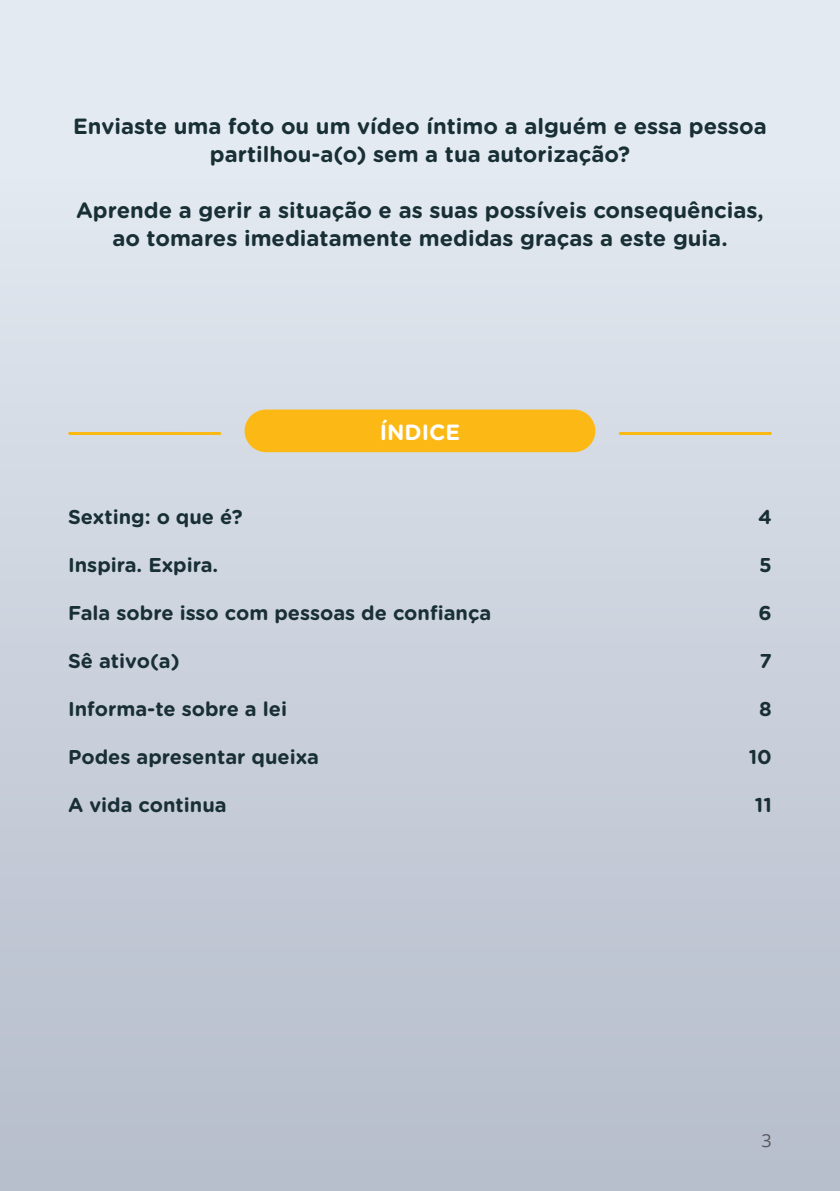
<style>
.page{position:relative;width:840px;height:1191px;background:#fff}
.page>*{position:absolute;margin:0;border:0;box-sizing:border-box;transform-origin:0 0}
.t1{font:700 22px/28px "Gotham Rounded";color:#192f36;text-align:center}
.t2{font:700 22px "Gotham Rounded";color:#fff}
.t3{font:700 20px "Gotham Rounded";color:#192f36}
.t4{font:18px "Open Sans";color:#57585a}
</style>
<div class="page">
<div style="left:0;top:0;width:839px;height:1191px;background:linear-gradient(to bottom,#e8eef5,#b6bdcb)"></div>
<div style="left:244px;top:409px;width:351px;height:43px;background:#fcb814;border-radius:21px"></div>
<hr style="left:70px;top:432px;width:150px;height:3px;background:#fcb814">
<hr style="left:619px;top:432px;width:151px;height:3px;background:#fcb814">
<p class="t1" style="left:73px;top:111px;width:694px">Enviaste uma foto ou um vídeo íntimo a alguém e essa pessoa partilhou-a(o) sem a tua autorização?</p>
<p class="t1" style="left:76px;top:195px;width:689px">Aprende a gerir a situação e as suas possíveis consequências, ao tomares imediatamente medidas graças a este guia.</p>
<p class="t2" style="left:379px;top:416px;width:82px">ÍNDICE</p>
<p class="t3" style="left:68px;top:502px;width:176px">Sexting: o que é?</p>
<p class="t3" style="left:757px;top:502px;width:15px">4</p>
<p class="t3" style="left:68px;top:550px;width:152px">Inspira. Expira.</p>
<p class="t3" style="left:758px;top:550px;width:14px">5</p>
<p class="t3" style="left:68px;top:598px;width:424px">Fala sobre isso com pessoas de confiança</p>
<p class="t3" style="left:758px;top:598px;width:15px">6</p>
<p class="t3" style="left:68px;top:646px;width:113px">Sê ativo(a)</p>
<p class="t3" style="left:759px;top:646px;width:14px">7</p>
<p class="t3" style="left:68px;top:694px;width:220px">Informa-te sobre a lei</p>
<p class="t3" style="left:758px;top:694px;width:14px">8</p>
<p class="t3" style="left:68px;top:742px;width:252px">Podes apresentar queixa</p>
<p class="t3" style="left:748px;top:742px;width:25px">10</p>
<p class="t3" style="left:68px;top:790px;width:160px">A vida continua</p>
<p class="t3" style="left:754px;top:790px;width:18px">11</p>
<p class="t4" style="left:761px;top:1128px;width:12px">3</p>
</div>
